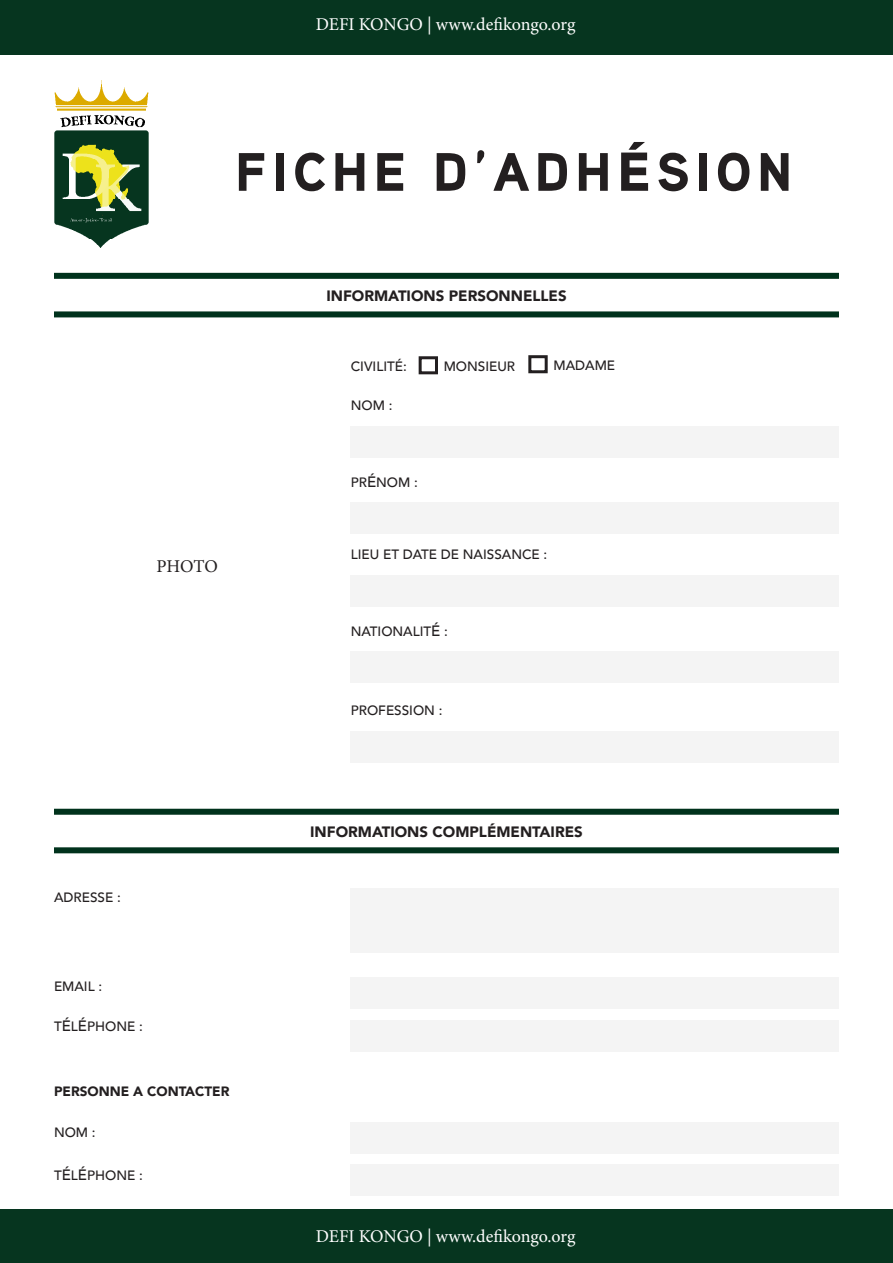
<style>
.page{position:relative;width:893px;height:1263px;background:#fff}
.page>*{position:absolute;margin:0;border:0;box-sizing:border-box;transform-origin:0 0}
.t1{font:900 54px "Aaux Next";letter-spacing:.1em;color:#231f20}
.t2{font:18px "Minion Pro";letter-spacing:-.01em;color:#fff}
.t3{font:18px "Minion Pro";letter-spacing:-.005em;color:#231f20}
.t4{font:900 15px "Avenir";color:#231f20}
.t5{font:500 13.5px "Avenir";color:#231f20}
.t6{font:900 13.5px "Avenir";color:#231f20}
.s1{font-family:"Avenir"}
.s2{font-size:15px}
</style>
<div class="page">
<div style="left:0;top:0;width:893px;height:54px;background:#06351f"></div>
<div style="left:351px;top:426px;width:488px;height:31px;background:#f4f4f4"></div>
<div style="left:351px;top:503px;width:488px;height:31px;background:#f4f4f4"></div>
<div style="left:351px;top:575px;width:488px;height:31px;background:#f4f4f4"></div>
<div style="left:351px;top:651px;width:488px;height:31px;background:#f4f4f4"></div>
<div style="left:351px;top:731px;width:488px;height:32px;background:#f4f4f4"></div>
<div style="left:351px;top:977px;width:488px;height:31px;background:#f4f4f4"></div>
<div style="left:351px;top:1020px;width:488px;height:32px;background:#f4f4f4"></div>
<div style="left:351px;top:1122px;width:488px;height:31px;background:#f4f4f4"></div>
<div style="left:351px;top:1164px;width:488px;height:31px;background:#f4f4f4"></div>
<div style="left:351px;top:888px;width:488px;height:64px;background:#f4f4f4"></div>
<div style="left:1px;top:1209px;width:892px;height:54px;background:#06351f"></div>
<img style="left:54px;top:81px;width:95px;height:166px">
<div style="left:54px;top:809px;width:785px;height:6px;background:#00321c"></div>
<div style="left:54px;top:273px;width:785px;height:6px;background:#00321c"></div>
<div style="left:54px;top:847px;width:785px;height:6px;background:#00321c"></div>
<div style="left:54px;top:311px;width:785px;height:6px;background:#00321c"></div>
<div style="left:419px;top:356px;width:19px;height:18px;border:3px solid #231f20"></div>
<div style="left:528px;top:355px;width:20px;height:18px;border:3px solid #231f20"></div>
<p class="t2" style="left:316px;top:13px;width:261px">DEFI KONGO | www.defikongo.org</p>
<p class="t1" style="left:235px;top:133px;width:559px">FICHE D’ADH<span class="s1">É</span>SION</p>
<p class="t3" style="left:156px;top:554px;width:63px">PHOTO</p>
<p class="t4" style="left:326px;top:283px;width:242px">INFORMATIONS PERSONNELLES</p>
<p class="t5" style="left:351px;top:355px;width:58px">CIVILITÉ:</p>
<p class="t5" style="left:444px;top:355px;width:73px">MONSIEUR</p>
<p class="t5" style="left:553px;top:354px;width:63px">MADAME</p>
<p class="t5" style="left:351px;top:394px;width:43px">NOM :</p>
<p class="t5" style="left:351px;top:470px;width:69px">PR<span class="s2">É</span>NOM :</p>
<p class="t5" style="left:351px;top:543px;width:198px">LIEU ET DATE DE NAISSANCE :</p>
<p class="t5" style="left:351px;top:620px;width:99px">NATIONALIT<span class="s2">É</span> :</p>
<p class="t5" style="left:351px;top:699px;width:93px">PROFESSION :</p>
<p class="t5" style="left:54px;top:886px;width:68px">ADRESSE :</p>
<p class="t5" style="left:54px;top:974px;width:50px">EMAIL :</p>
<p class="t5" style="left:54px;top:1015px;width:90px">T<span class="s2">É</span>L<span class="s2">É</span>PHONE :</p>
<p class="t6" style="left:54px;top:1079px;width:177px">PERSONNE A CONTACTER</p>
<p class="t5" style="left:54px;top:1120px;width:43px">NOM :</p>
<p class="t5" style="left:54px;top:1163px;width:90px">T<span class="s2">É</span>L<span class="s2">É</span>PHONE :</p>
<p class="t4" style="left:310px;top:819px;width:274px">INFORMATIONS COMPLÉMENTAIRES</p>
<p class="t2" style="left:316px;top:1224px;width:261px">DEFI KONGO | www.defikongo.org</p>
</div>
